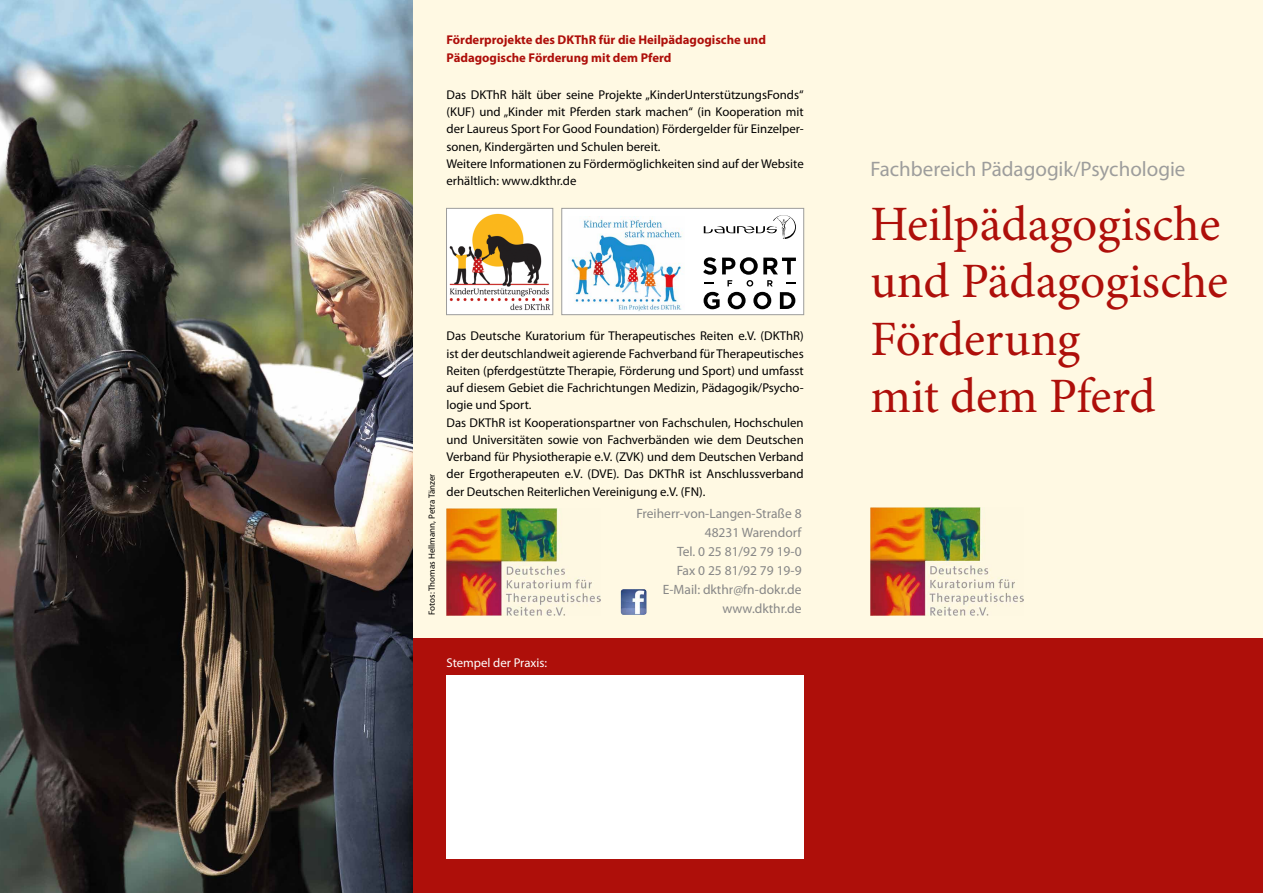
<style>
.page{position:relative;width:1263px;height:893px;background:#fff9e3}
.page>*{position:absolute;margin:0;border:0;box-sizing:border-box;transform-origin:0 0}
.t1{font:49.5px/57px "Minion Pro";color:#ae0f0a}
.t2{font:21px "Myriad Pro";color:#9d9d9c}
.t3{font:13.5px/18.9px "Myriad Pro";color:#878787;text-align:right}
.t4{font:12.75px/17.2px "Myriad Pro";color:#000}
.t5{font:700 12.75px/18px "Myriad Pro";color:#ae0f0a}
.t6{font:12.75px "Myriad Pro";color:#fff}
.t7{font:9px "Myriad Pro";color:#000}
</style>
<div class="page">
<div style="left:561px;top:208px;width:243px;height:107px;background:#fff;border:1px solid #9d9d9c"></div>
<div style="left:412px;top:639px;width:851px;height:254px;background:#ae0f0a"></div>
<img style="left:447px;top:508px;width:153px;height:108px">
<div style="left:446px;top:675px;width:358px;height:184px;background:#fff"></div>
<img style="left:870px;top:508px;width:154px;height:107px">
<img style="left:0;top:0;width:412px;height:893px">
<img style="left:621px;top:589px;width:25px;height:26px">
<img style="left:448px;top:210px;width:103px;height:103px">
<div style="left:446px;top:208px;width:107px;height:107px;border:1px solid #9d9d9c"></div>
<img style="left:569px;top:217px;width:114px;height:94px">
<svg style="left:703px;top:257px;width:93px;height:52px"></svg>
<svg style="left:704px;top:215px;width:92px;height:24px"></svg>
<p class="t5" style="left:446px;top:30px;width:321px">Förderprojekte des DKThR für die Heilpädagogische und<br>Pädagogische Förderung mit dem Pferd</p>
<p class="t4" style="left:446px;top:86px;width:359px">Das DKThR hält über seine Projekte „KinderUnterstützungsFonds“ (KUF) und „Kinder mit Pferden stark machen“ (in Kooperation mit der Laureus Sport For Good Foundation) Fördergelder für Einzelper&shy;sonen, Kindergärten und Schulen bereit.<br>Weitere Informationen zu Fördermöglichkeiten sind auf der Website erhältlich: www.dkthr.de</p>
<p class="t7" style="left:426px;top:615px;width:143px;rotate:-90deg">Fotos: Thomas Hellmann, Petra Tänzer</p>
<p class="t4" style="left:446px;top:327px;width:359px">Das Deutsche Kuratorium für Therapeutisches Reiten e.V. (DKThR) ist der deutschlandweit agierende Fachverband für Therapeutisches Reiten (pferdgestützte Therapie, Förderung und Sport) und umfasst auf diesem Gebiet die Fachrichtungen Medizin, Pädagogik/Psycho&shy;logie und Sport.<br>Das DKThR ist Kooperationspartner von Fachschulen, Hochschulen und Universitäten sowie von Fachverbänden wie dem Deutschen Verband für Physiotherapie e.V. (ZVK) und dem Deutschen Verband der Ergotherapeuten e.V. (DVE). Das DKThR ist Anschlussverband der Deutschen Reiterlichen Vereinigung e.V. (FN).</p>
<p class="t3" style="left:636px;top:504px;width:167px">Freiherr-von-Langen-Straße 8<br>48231 Warendorf<br>Tel. 0 25 81/92 79 19-0<br>Fax 0 25 81/92 79 19-9<br>E-Mail: dkthr@fn-dokr.de www.dkthr.de</p>
<p class="t6" style="left:446px;top:655px;width:102px">Stempel der Praxis:</p>
<h2 class="t2" style="left:870px;top:156px;width:316px">Fachbereich Pädagogik/Psychologie</h2>
<h1 class="t1" style="left:870px;top:196px;width:359px">Heilpädagogische und Pädagogische<br>Förderung<br>mit dem Pferd</h1>
</div>
